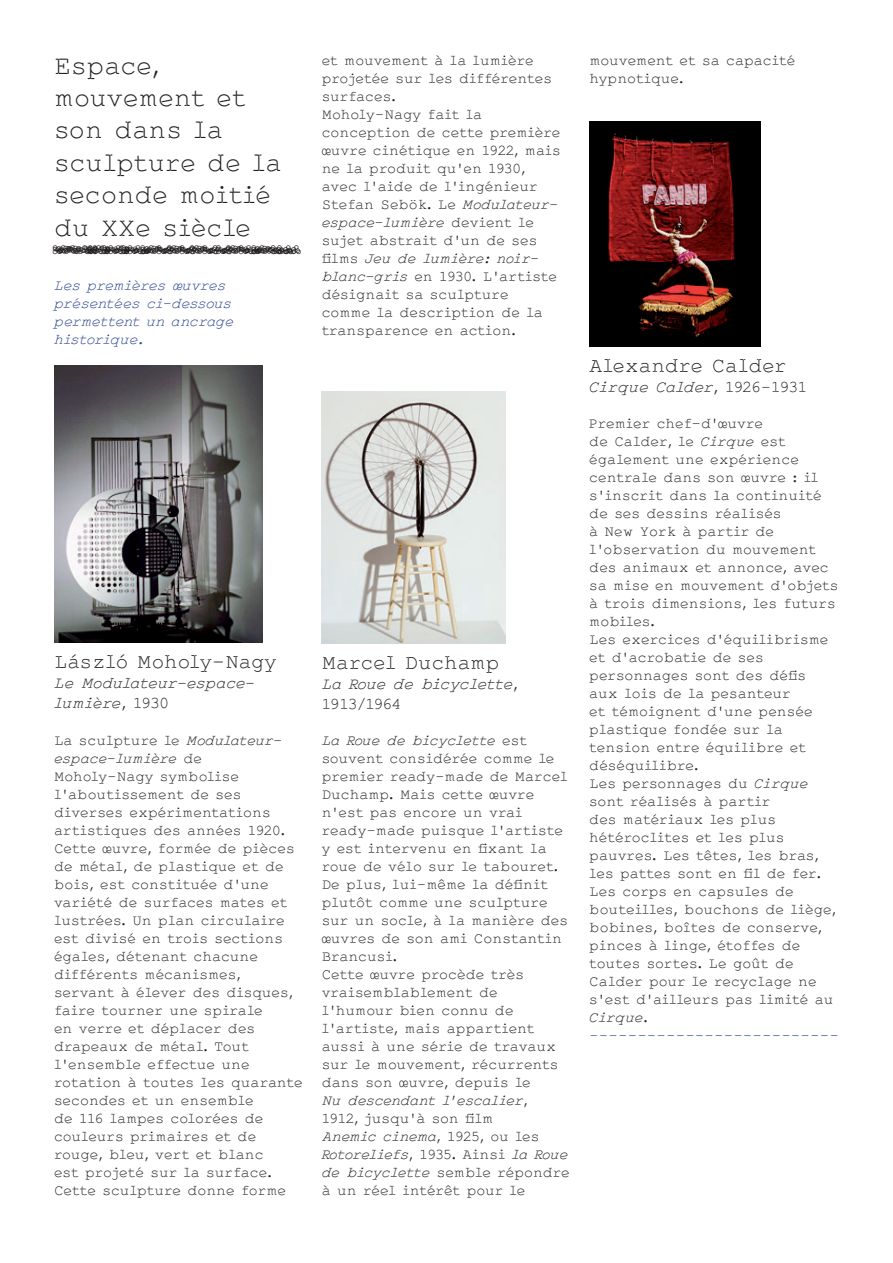
<style>
.page{position:relative;width:893px;height:1263px;background:#fff}
.page>*{position:absolute;margin:0;border:0;box-sizing:border-box;transform-origin:0 0}
.t1{font:27px/32.4px "Frac Ki";color:#231f20}
.t2{font:21px "Frac Ki";color:#231f20}
.t3{font:italic 16.5px/19.8px "Frac Ki";color:#231f20}
.t4{font:16.5px "Frac Ki";color:#231f20}
.t5{font:15px/18px "Frac Ki";color:#231f20}
.t6{font:italic 15px/18px "Frac Ki";letter-spacing:-.01em;color:#253f8e}
.t7{font:15px "Cutspace";color:#231f20}
.s1{font-style:italic}
.s2{font-style:normal}
.s3{color:#253f8e}
</style>
<div class="page">
<img style="left:54px;top:366px;width:208px;height:277px">
<img style="left:322px;top:392px;width:183px;height:252px">
<img style="left:589px;top:122px;width:171px;height:225px">
<h1 class="t1" style="left:54px;top:51px;width:229px">Espace, mouvement et son dans la sculpture de la seconde moitié du XXe siècle</h1>
<p class="t7" style="left:54px;top:242px;width:254px">huuyggkjhkjhkhuhiuhiuhihiuhkhuiioo</p>
<p class="t6" style="left:54px;top:277px;width:181px">Les premières œuvres présentées ci-dessous permettent un ancrage historique.</p>
<p class="t5" style="left:322px;top:52px;width:241px">et mouvement à la lumière projetée sur les différentes surfaces.<br>Moholy-Nagy fait la conception de cette première œuvre cinétique en 1922, mais ne la produit qu’en 1930, avec l’aide de l’ingénieur<br>Stefan Sebök. Le <span class="s1">Modulateur&shy;espace-lumière</span> devient le sujet abstrait d’un de ses films <span class="s1">Jeu de lumière: noir&shy;blanc-gris</span> en 1930. L’artiste désignait sa sculpture comme la description de la transparence en action.</p>
<h2 class="t2" style="left:54px;top:651px;width:224px">László Moholy-Nagy</h2>
<p class="t3" style="left:54px;top:674px;width:202px">Le Modulateur-espace&shy;lumière<span class="s2">, 1930</span></p>
<p class="t5" style="left:54px;top:732px;width:250px">La sculpture le <span class="s1">Modulateur&shy;espace-lumière</span> de<br>Moholy-Nagy symbolise l’aboutissement de ses diverses expérimentations artistiques des années 1920.<br>Cette œuvre, formée de pièces de métal, de plastique et de bois, est constituée d’une variété de surfaces mates et lustrées. Un plan circulaire est divisé en trois sections égales, détenant chacune différents mécanismes, servant à élever des disques, faire tourner une spirale<br>en verre et déplacer des drapeaux de métal. Tout l’ensemble effectue une rotation à toutes les quarante secondes et un ensemble<br>de 116 lampes colorées de couleurs primaires et de rouge, bleu, vert et blanc<br>est projeté sur la surface.<br>Cette sculpture donne forme</p>
<h2 class="t2" style="left:322px;top:652px;width:179px">Marcel Duchamp</h2>
<p class="t3" style="left:322px;top:675px;width:198px">La Roue de bicyclette,</p>
<p class="t4" style="left:322px;top:696px;width:81px">1913/1964</p>
<p class="t5" style="left:322px;top:732px;width:250px"><span class="s1">La Roue de bicyclette</span> est souvent considérée comme le premier ready-made de Marcel<br>Duchamp. Mais cette œuvre n’est pas encore un vrai ready-made puisque l’artiste y est intervenu en fixant la roue de vélo sur le tabouret.<br>De plus, lui-même la définit plutôt comme une sculpture sur un socle, à la manière des œuvres de son ami Constantin<br>Brancusi.<br>Cette œuvre procède très vraisemblablement de l’humour bien connu de l’artiste, mais appartient aussi à une série de travaux sur le mouvement, récurrents dans son œuvre, depuis le<br><span class="s1">Nu descendant l’escalier</span>,<br>1912, jusqu’à son film<br><span class="s1">Anemic cinema</span>, 1925, ou les<br><span class="s1">Rotoreliefs</span>, 1935. Ainsi <span class="s1">la Roue de bicyclette</span> semble répondre à un réel intérêt pour le</p>
<p class="t5" style="left:589px;top:52px;width:207px">mouvement et sa capacité hypnotique.</p>
<h2 class="t2" style="left:589px;top:356px;width:199px">Alexandre Calder</h2>
<p class="t3" style="left:589px;top:378px;width:219px">Cirque Calder<span class="s2">, 1926-1931</span></p>
<p class="t5" style="left:589px;top:415px;width:251px">Premier chef-d’œuvre<br>de Calder, le <span class="s1">Cirque</span> est également une expérience centrale dans son œuvre : il s’inscrit dans la continuité de ses dessins réalisés<br>à New York à partir de l’observation du mouvement des animaux et annonce, avec sa mise en mouvement d’objets à trois dimensions, les futurs mobiles.<br>Les exercices d’équilibrisme et d’acrobatie de ses personnages sont des défis<br>aux lois de la pesanteur<br>et témoignent d’une pensée plastique fondée sur la tension entre équilibre et déséquilibre.<br>Les personnages du <span class="s1">Cirque </span>sont réalisés à partir<br>des matériaux les plus hétéroclites et les plus pauvres. Les têtes, les bras, les pattes sont en fil de fer.<br>Les corps en capsules de bouteilles, bouchons de liège, bobines, boîtes de conserve, pinces à linge, étoffes de toutes sortes. Le goût de<br>Calder pour le recyclage ne s’est d’ailleurs pas limité au<br><span class="s1">Cirque</span>. <span class="s3">--------------------------</span></p>
</div>
